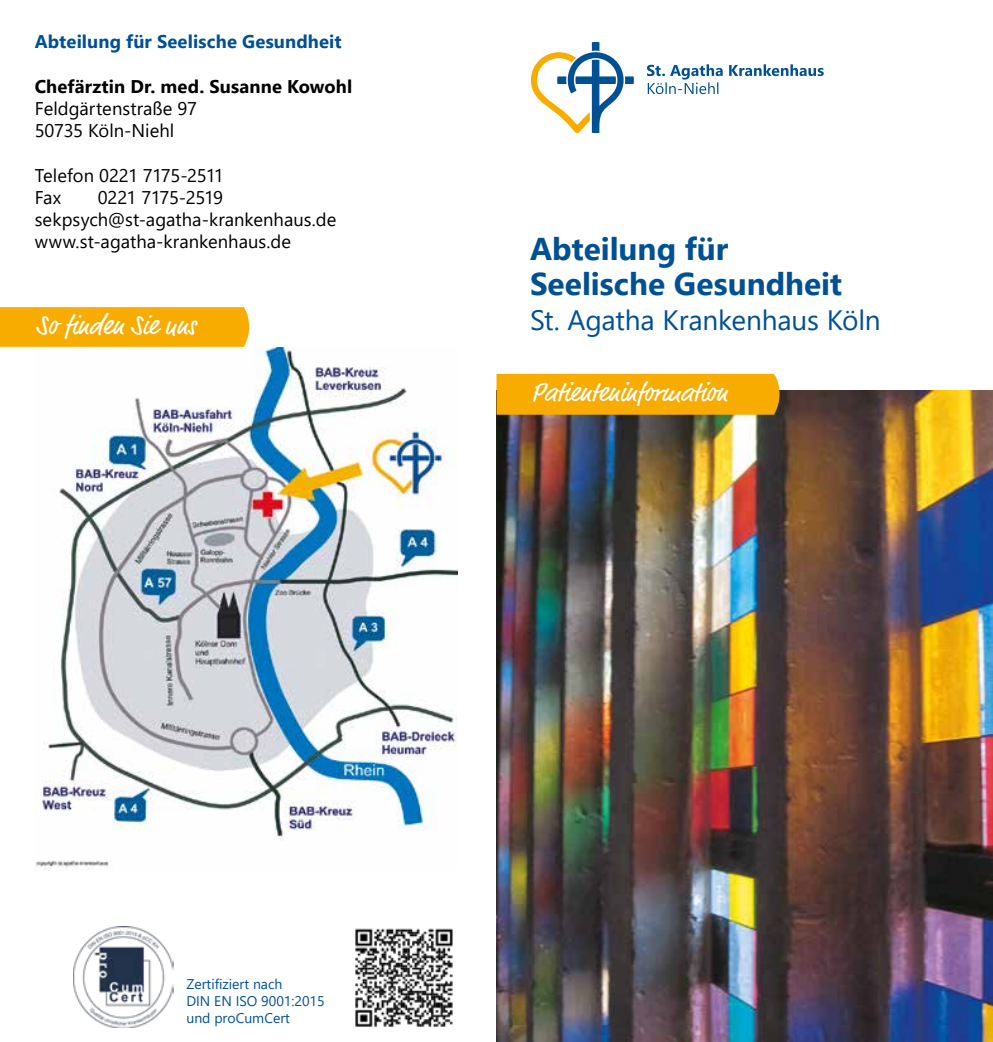
<style>
.page{position:relative;width:993px;height:1042px;background:#fff}
.page>*{position:absolute;margin:0;border:0;box-sizing:border-box;transform-origin:0 0}
.t1{font:700 31.5px/35px "Segoe UI";color:#005094}
.t2{font:28px "Segoe UI";letter-spacing:-.005em;color:#005094}
.t3{font:27.12px "Market OT";color:#fff}
.t4{font:18.38px/22.2px "Segoe UI";color:#000}
.t5{font:700 18.38px "Segoe UI";letter-spacing:.01em;color:#005094}
.t6{font:700 18.38px "Segoe UI";letter-spacing:.005em;color:#000}
.t7{font:14px/16.8px "Segoe UI";color:#005094}
</style>
<div class="page">
<img style="left:496px;top:390px;width:496px;height:652px">
<svg style="left:530px;top:42px;width:103px;height:91px"></svg>
<svg style="left:647px;top:64px;width:176px;height:30px"></svg>
<div style="left:496px;top:374px;width:283px;height:41px;background:#f8ac00"></div>
<img style="left:35px;top:347px;width:422px;height:523px">
<div style="left:0;top:307px;width:249px;height:40px;background:#f8ac00"></div>
<img style="left:73px;top:927px;width:101px;height:100px">
<img style="left:355px;top:928px;width:98px;height:99px">
<p class="t5" style="left:35px;top:24px;width:308px">Abteilung für Seelische Gesundheit</p>
<p class="t6" style="left:35px;top:69px;width:319px">Chefärztin Dr. med. Susanne Kowohl</p>
<p class="t4" style="left:35px;top:96px;width:164px">Feldgärtenstraße 97<br>50735 Köln-Niehl</p>
<p class="t4" style="left:35px;top:162px;width:190px">Telefon 0221 7175-2511<br>Fax</p>
<p class="t4" style="left:35px;top:184px;width:303px;text-indent:63px">0221 7175-2519 sekpsych@st-agatha-krankenhaus.de www.st-agatha-krankenhaus.de</p>
<h3 class="t3" style="left:36px;top:309px;width:161px">So finden Sie uns</h3>
<h1 class="t1" style="left:530px;top:229px;width:313px">Abteilung für<br>Seelische Gesundheit</h1>
<h2 class="t2" style="left:530px;top:293px;width:352px">St. Agatha Krankenhaus Köln</h2>
<h3 class="t3" style="left:531px;top:376px;width:198px">Patienteninformation</h3>
<p class="t7" style="left:186px;top:974px;width:140px">Zertifiziert nach<br>DIN EN ISO 9001:2015 und proCumCert</p>
</div>
